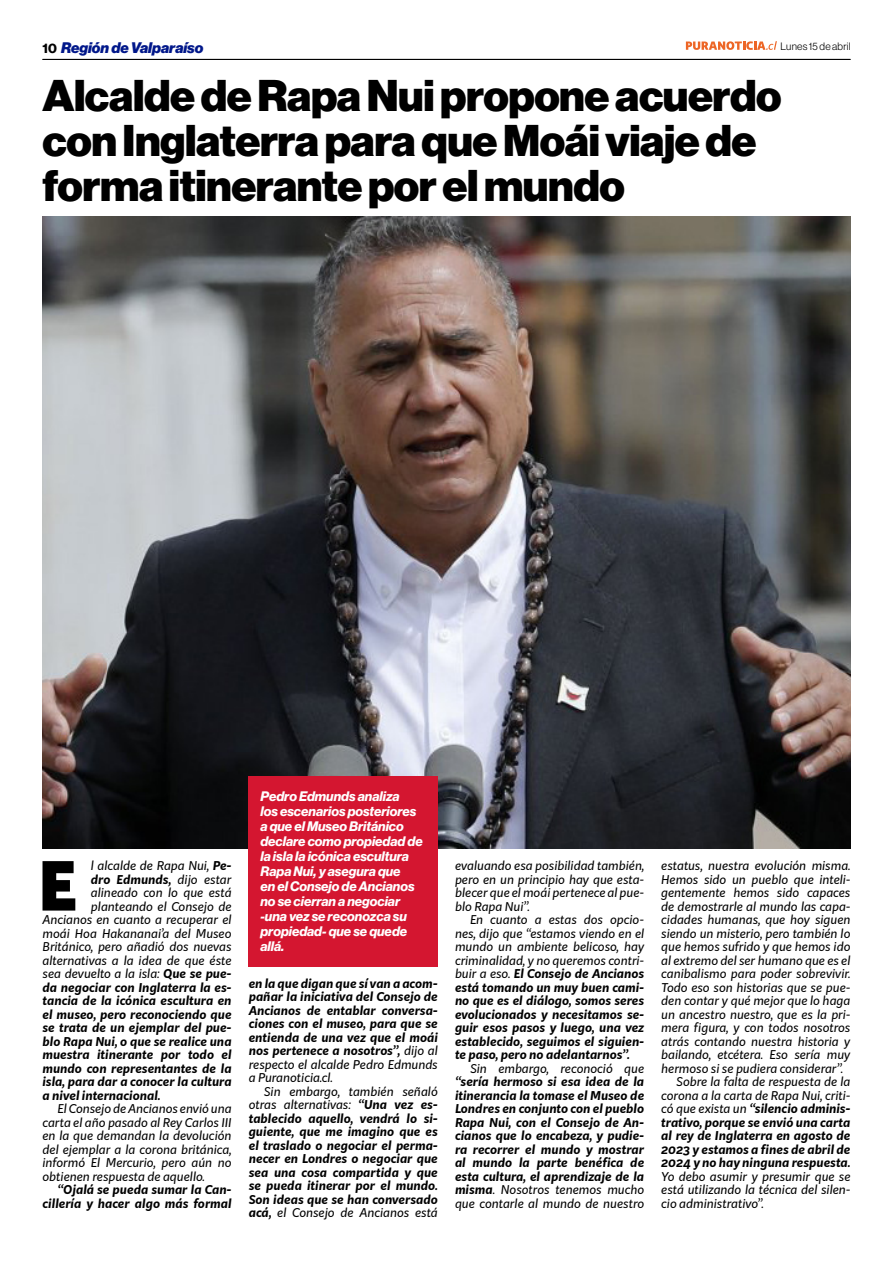
<style>
.page{position:relative;width:893px;height:1263px;background:#fff}
.page>*{position:absolute;margin:0;border:0;box-sizing:border-box;transform-origin:0 0}
.t1{font:900 66.3px "Kit Sans";color:#000}
.t2{font:43.5px/45px "N Haas Grotesk DS Pro 95 Blk";letter-spacing:-.01em;color:#000}
.t3{font:15px "N Haas Grotesk DS Pro 96 Blk It";color:#00178a}
.t4{font:13.5px/15px "N Haas Grotesk DS Pro 76 Bd It";color:#fff}
.t5{font:italic 700 12px/13.5px "Kit Sans";color:#000;text-align:justify}
.t6{font:italic 12px/13.5px "Kit Sans";color:#000;text-align:justify}
.t7{font:10.5px "N Haas Grotesk DS Pro 45 Lt";letter-spacing:.015em;color:#000}
.s1{font-family:"N Haas Grotesk DS Pro 75 Bd";font-size:13.5px;color:#000}
.s2{font-weight:700}
.s3{font-weight:400}
</style>
<div class="page">
<hr style="left:43px;top:59px;width:807px;height:1px;background:#000">
<svg style="left:686px;top:41px;width:91px;height:9px"></svg>
<img style="left:43px;top:217px;width:807px;height:631px">
<div style="left:249px;top:776px;width:189px;height:190px;background:#d41630"></div>
<p class="t3" style="left:43px;top:39px;width:162px"><span class="s1">10</span> Región de Valparaíso</p>
<p class="t7" style="left:780px;top:40px;width:71px">Lunes 15 de abril</p>
<h2 class="t2" style="left:43px;top:74px;width:740px">Alcalde de Rapa Nui propone acuerdo con Inglaterra para que Moái viaje de forma itinerante por el mundo</h2>
<h1 class="t1" style="left:39px;top:826px;width:40px">E</h1>
<p class="t6" style="left:91px;top:858px;width:142px">l alcalde de Rapa Nui, <span class="s2">Pe-</span></p>
<p class="t5" style="left:91px;top:871px;width:142px">dro Edmunds, <span class="s3">dijo estar</span></p>
<p class="t6" style="left:91px;top:885px;width:142px">alineado con lo que está</p>
<p class="t6" style="left:91px;top:899px;width:142px">planteando el Consejo de</p>
<p class="t6" style="left:43px;top:912px;width:191px">Ancianos en cuanto a recuperar el</p>
<p class="t6" style="left:43px;top:926px;width:191px">moái Hoa Hakananai’a del Museo</p>
<p class="t6" style="left:43px;top:939px;width:191px">Británico, pero añadió dos nuevas</p>
<p class="t6" style="left:43px;top:953px;width:191px">alternativas a la idea de que éste</p>
<p class="t6" style="left:43px;top:966px;width:191px">sea devuelto a la isla: <span class="s2">Que se pue-</span></p>
<p class="t5" style="left:43px;top:979px;width:191px">da negociar con Inglaterra la es-</p>
<p class="t5" style="left:43px;top:993px;width:191px">tancia de la icónica escultura en</p>
<p class="t5" style="left:43px;top:1006px;width:191px">el museo, pero reconociendo que</p>
<p class="t5" style="left:43px;top:1020px;width:191px">se trata de un ejemplar del pue-</p>
<p class="t5" style="left:43px;top:1033px;width:191px">blo Rapa Nui, o que se realice una</p>
<p class="t5" style="left:43px;top:1047px;width:191px">muestra itinerante por todo el</p>
<p class="t5" style="left:43px;top:1060px;width:191px">mundo con representantes de la</p>
<p class="t5" style="left:43px;top:1074px;width:191px">isla, para dar a conocer la cultura</p>
<p class="t5" style="left:43px;top:1087px;width:120px">a nivel internacional.</p>
<p class="t6" style="left:43px;top:1101px;width:191px;text-indent:15px">El Consejo de Ancianos envió una carta el año pasado al Rey Carlos III en la que demandan la devolución del ejemplar a la corona británica, informó El Mercurio, pero aún no obtienen respuesta de aquello.</p>
<p class="t5" style="left:43px;top:1182px;width:191px;text-align:right">“Ojalá se pueda sumar la Can&shy;cillería y hacer algo más formal</p>
<p class="t4" style="left:260px;top:789px;width:164px">Pedro Edmunds analiza<br>los escenarios posteriores a que el Museo Británico declare como propiedad de la isla la icónica escultura<br>Rapa Nui, y asegura que<br>en el Consejo de Ancianos no se cierran a negociar -una vez se reconozca su propiedad- que se quede allá.</p>
<p class="t5" style="left:249px;top:975px;width:191px">en la que digan que sí van a acom&shy;pañar la iniciativa del Consejo de Ancianos de entablar conversa&shy;ciones con el museo, para que se entienda de una vez que el moái nos pertenece a nosotros”, <span class="s3">dijo al respecto el alcalde Pedro Edmunds a Puranoticia.cl.</span></p>
<p class="t5" style="left:249px;top:1083px;width:191px;text-indent:15px"><span class="s3">Sin embargo, también señaló otras alternativas:</span> “Una vez es&shy;tablecido aquello, vendrá lo si&shy;guiente, que me imagino que es el traslado o negociar el perma&shy;necer en Londres o negociar que sea una cosa compartida y que se pueda itinerar por el mundo.<br>Son ideas que se han conversado acá, <span class="s3">el Consejo de Ancianos está</span></p>
<p class="t6" style="left:455px;top:858px;width:191px">evaluando esa posibilidad también, pero en un principio hay que esta&shy;blecer que el moái pertenece al pue&shy;blo Rapa Nui”.</p>
<p class="t5" style="left:455px;top:912px;width:191px;text-indent:15px"><span class="s3">En cuanto a estas dos opcio&shy;nes, dijo que “estamos viendo en el mundo un ambiente belicoso, hay criminalidad, y no queremos contri&shy;buir a eso.</span> El Consejo de Ancianos está tomando un muy buen cami&shy;no que es el diálogo, somos seres evolucionados y necesitamos se&shy;guir esos pasos y luego, una vez establecido, seguimos el siguien&shy;te paso, pero no adelantarnos”.</p>
<p class="t6" style="left:470px;top:1061px;width:176px">Sin embargo, reconoció que</p>
<p class="t5" style="left:455px;top:1074px;width:191px">“sería hermoso si esa idea de la itinerancia la tomase el Museo de Londres en conjunto con el pueblo Rapa Nui, con el Consejo de An&shy;cianos que lo encabeza, y pudie&shy;ra recorrer el mundo y mostrar al mundo la parte benéfica de esta cultura, el aprendizaje de la misma<span class="s3">. Nosotros tenemos mucho que contarle al mundo de nuestro</span></p>
<p class="t6" style="left:661px;top:858px;width:191px">estatus, nuestra evolución misma.</p>
<p class="t6" style="left:661px;top:872px;width:191px">Hemos sido un pueblo que inteli-</p>
<p class="t6" style="left:661px;top:885px;width:191px">gentemente hemos sido capaces</p>
<p class="t6" style="left:661px;top:899px;width:191px">de demostrarle al mundo las capa-</p>
<p class="t6" style="left:661px;top:912px;width:191px">cidades humanas, que hoy siguen</p>
<p class="t6" style="left:661px;top:926px;width:191px">siendo un misterio, pero también lo</p>
<p class="t6" style="left:661px;top:939px;width:191px">que hemos sufrido y que hemos ido</p>
<p class="t6" style="left:661px;top:953px;width:191px">al extremo del ser humano que es el</p>
<p class="t6" style="left:661px;top:966px;width:191px">canibalismo para poder sobrevivir.</p>
<p class="t6" style="left:661px;top:980px;width:191px">Todo eso son historias que se pue-</p>
<p class="t6" style="left:661px;top:993px;width:191px">den contar y qué mejor que lo haga</p>
<p class="t6" style="left:661px;top:1007px;width:191px">un ancestro nuestro, que es la pri-</p>
<p class="t6" style="left:661px;top:1020px;width:191px">mera figura, y con todos nosotros</p>
<p class="t6" style="left:661px;top:1034px;width:191px">atrás contando nuestra historia y</p>
<p class="t6" style="left:661px;top:1047px;width:191px">bailando, etcétera. Eso sería muy</p>
<p class="t6" style="left:661px;top:1061px;width:184px">hermoso si se pudiera considerar”.</p>
<p class="t6" style="left:676px;top:1074px;width:176px">Sobre la falta de respuesta de la</p>
<p class="t6" style="left:661px;top:1088px;width:191px">corona a la carta de Rapa Nui, criti-</p>
<p class="t5" style="left:661px;top:1101px;width:191px"><span class="s3">có que exista un</span> “silencio adminis-</p>
<p class="t5" style="left:661px;top:1114px;width:191px">trativo, porque se envió una carta</p>
<p class="t5" style="left:661px;top:1128px;width:191px">al rey de Inglaterra en agosto de</p>
<p class="t5" style="left:661px;top:1141px;width:191px">2023 y estamos a fines de abril de</p>
<p class="t5" style="left:661px;top:1155px;width:191px">2024 y no hay ninguna respuesta.</p>
<p class="t6" style="left:661px;top:1169px;width:191px">Yo debo asumir y presumir que se está utilizando la técnica del silen&shy;cio administrativo”.</p>
</div>
